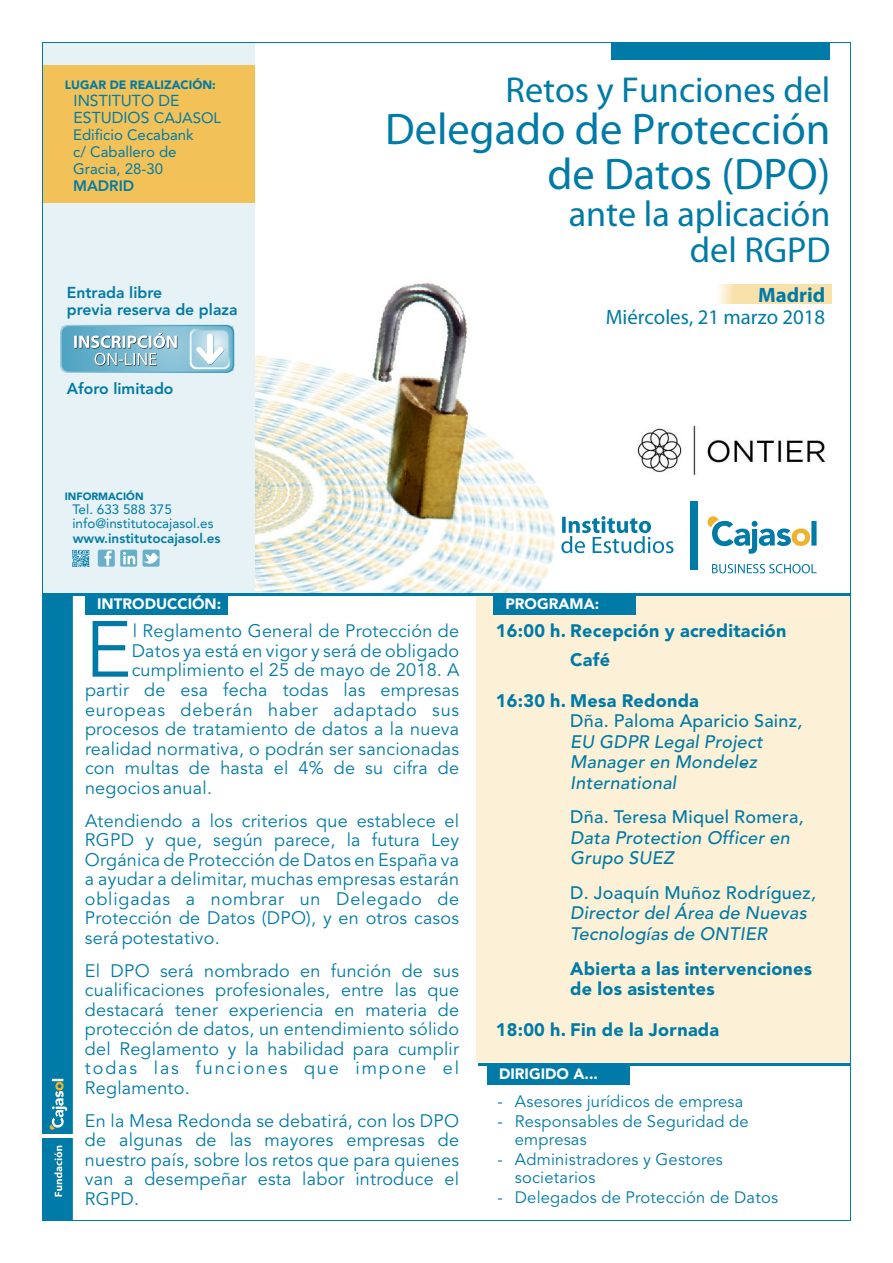
<style>
.page{position:relative;width:893px;height:1263px;background:#fff}
.page>*{position:absolute;margin:0;border:0;box-sizing:border-box;transform-origin:0 0}
.t1{font:78.6px "Avenir LT";color:#007aa6}
.t2{font:44.4px/44.2px "Myriad Pro";color:#007aa6;text-align:right}
.t3{font:36.15px/36px "Myriad Pro";color:#007aa6;text-align:right}
.t4{font:20.85px "Myriad Pro";color:#007aa6}
.t5{font:700 20.85px "Myriad Pro";color:#007aa6}
.t6{font:18px/19.5px "Avenir LT";letter-spacing:.015em;color:#007aa6;text-align:justify}
.t7{font:italic 500 18px/20.4px "Avenir LT";letter-spacing:.015em;color:#007aa6}
.t8{font:500 18px/29px "Avenir LT";letter-spacing:.015em;color:#007aa6}
.t9{font:18px "Avenir LT";letter-spacing:.045em;color:#007aa6}
.t10{font:16.5px/18px "Avenir LT";letter-spacing:.015em;color:#007aa6}
.t11{font:700 15.75px/16.8px "Avenir LT";color:#007aa6}
.t12{font:15.75px/17.7px "Avenir LT";color:#007aa6}
.t13{font:15px/16.8px "Avenir LT";color:#007aa6}
.t14{font:500 15px "Avenir LT";color:#fff}
.t15{font:700 15px "Avenir LT";color:#007aa6}
.t16{font:13.5px/14.2px "Avenir LT";color:#007aa6}
.t17{font:700 13.5px "Avenir LT";color:#007aa6}
.t18{font:500 12px "Avenir LT";color:#007aa6}
.t19{font:500 10.5px "Avenir LT";color:#007aa6}
.s1{font-size:15px}
.s2{font-style:normal}
</style>
<div class="page">
<div style="left:476px;top:593px;width:374px;height:469px;background:#fcf0d6"></div>
<img style="left:255px;top:355px;width:419px;height:238px">
<img style="left:319px;top:447px;width:159px;height:146px">
<img style="left:345px;top:282px;width:158px;height:263px">
<hr style="left:43px;top:593px;width:807px;height:2px;background:#007aa6">
<div style="left:85px;top:593px;width:143px;height:21px;background:#007aa6"></div>
<div style="left:493px;top:593px;width:143px;height:21px;background:#007aa6"></div>
<hr style="left:478px;top:1063px;width:372px;height:2px;background:#007aa6">
<div style="left:487px;top:1063px;width:143px;height:21px;background:#007aa6"></div>
<div style="left:43px;top:43px;width:212px;height:550px;background:#e6f2f5"></div>
<div style="left:611px;top:43px;width:219px;height:17px;background:#007aa6"></div>
<svg style="left:561px;top:516px;width:112px;height:37px"></svg>
<svg style="left:707px;top:516px;width:110px;height:38px"></svg>
<div style="left:690px;top:501px;width:8px;height:68px;background:#007aa6"></div>
<svg style="left:712px;top:564px;width:105px;height:9px"></svg>
<svg style="left:60px;top:325px;width:174px;height:48px"></svg>
<svg style="left:62px;top:326px;width:171px;height:46px;background:#72b5ce"></svg>
<svg style="left:74px;top:333px;width:103px;height:33px;background:#93bfcf"></svg>
<svg style="left:190px;top:329px;width:40px;height:40px"></svg>
<svg style="left:192px;top:330px;width:36px;height:37px"></svg>
<svg style="left:196px;top:334px;width:28px;height:30px"></svg>
<div style="left:43px;top:66px;width:212px;height:137px;background:#f2c259"></div>
<svg style="left:718px;top:285px;width:113px;height:18px;background:#f9e2b1"></svg>
<div style="left:98px;top:550px;width:17px;height:17px;background:#66b0c9;border-radius:2px"></div>
<svg style="left:105px;top:551px;width:7px;height:15px"></svg>
<div style="left:143px;top:550px;width:17px;height:17px;background:#66b0c9;border-radius:2px"></div>
<svg style="left:143px;top:553px;width:16px;height:11px"></svg>
<svg style="left:120px;top:550px;width:17px;height:17px"></svg>
<svg style="left:123px;top:552px;width:12px;height:12px"></svg>
<svg style="left:72px;top:550px;width:17px;height:17px"></svg>
<img style="left:636px;top:418px;width:190px;height:63px">
<div style="left:43px;top:595px;width:30px;height:626px;background:#007aa6"></div>
<p class="t18" style="left:65px;top:80px;width:152px">LUGAR DE REALIZACIÓN:</p>
<p class="t12" style="left:74px;top:93px;width:149px">INSTITUTO DE<br>ESTUDIOS <span class="s1">CAJASOL</span></p>
<p class="t13" style="left:73px;top:128px;width:122px">Edificio Cecabank c/ Caballero de<br>Gracia, 28-30</p>
<p class="t15" style="left:73px;top:180px;width:63px">MADRID</p>
<p class="t11" style="left:67px;top:286px;width:172px">Entrada libre<br>previa reserva de plaza</p>
<p class="t11" style="left:67px;top:381px;width:108px">Aforo limitado</p>
<p class="t19" style="left:65px;top:492px;width:80px">INFORMACIÓN</p>
<p class="t16" style="left:72px;top:503px;width:143px">Tel. 633 588 375 info@institutocajasol.es</p>
<p class="t17" style="left:73px;top:532px;width:149px">www.institutocajasol.es</p>
<h3 class="t3" style="left:506px;top:75px;width:326px">Retos y Funciones del</h3>
<h2 class="t2" style="left:385px;top:111px;width:447px">Delegado de Protección de Datos (DPO)</h2>
<h3 class="t3" style="left:569px;top:199px;width:263px">ante la aplicación del RGPD</h3>
<p class="t5" style="left:758px;top:286px;width:69px">Madrid</p>
<p class="t4" style="left:606px;top:309px;width:221px">Miércoles, 21 marzo 2018</p>
<p class="t14" style="left:97px;top:598px;width:126px">INTRODUCCIÓN:</p>
<p class="t14" style="left:505px;top:598px;width:95px">PROGRAMA:</p>
<h1 class="t1" style="left:85px;top:617px;width:48px">E</h1>
<p class="t6" style="left:133px;top:623px;width:328px">l Reglamento General de Protección de</p>
<p class="t6" style="left:132px;top:643px;width:329px">Datos ya está en vigor y será de obligado</p>
<p class="t6" style="left:132px;top:662px;width:329px">cumplimiento el 25 de mayo de 2018. A</p>
<p class="t6" style="left:85px;top:682px;width:376px">partir de esa fecha todas las empresas</p>
<p class="t9" style="left:85px;top:702px;width:376px">europeas deberán haber adaptado sus</p>
<p class="t6" style="left:85px;top:721px;width:376px">procesos de tratamiento de datos a la nueva</p>
<p class="t6" style="left:85px;top:741px;width:376px">realidad normativa, o podrán ser sancionadas</p>
<p class="t6" style="left:85px;top:760px;width:376px">con multas de hasta el 4% de su cifra de</p>
<p class="t6" style="left:85px;top:780px;width:129px">negocios anual.</p>
<p class="t6" style="left:85px;top:812px;width:376px">Atendiendo a los criterios que establece el RGPD y que, según parece, la futura Ley Orgánica de Protección de Datos en España va a ayudar a delimitar, muchas empresas estarán obligadas a nombrar un Delegado de Protección de Datos (DPO), y en otros casos será potestativo.</p>
<p class="t6" style="left:85px;top:962px;width:376px">El DPO será nombrado en función de sus cualificaciones profesionales, entre las que destacará tener experiencia en materia de protección de datos, un entendimiento sólido del Reglamento y la habilidad para cumplir todas las funciones que impone el Reglamento.</p>
<p class="t6" style="left:85px;top:1113px;width:376px">En la Mesa Redonda se debatirá, con los DPO de algunas de las mayores empresas de nuestro país, sobre los retos que para quienes van a desempeñar esta labor introduce el RGPD.</p>
<p class="t8" style="left:570px;top:618px;width:218px;text-indent:-74px">16:00 h. Recepción y acreditación<br>Café</p>
<p class="t7" style="left:570px;top:693px;width:234px;text-indent:-74px"><span class="s2">16:30 h. Mesa Redonda<br></span><span class="s2">Dña. Paloma Aparicio Sainz</span>,<br>EU GDPR Legal Project<br>Manager en Mondelez<br>International</p>
<p class="t7" style="left:570px;top:809px;width:235px"><span class="s2">Dña. Teresa Miquel Romera</span>,<br>Data Protection Officer en<br>Grupo SUEZ</p>
<p class="t7" style="left:570px;top:884px;width:247px"><span class="s2">D. Joaquín Muñoz Rodríguez</span>,<br>Director del Área de Nuevas<br>Tecnologías de ONTIER</p>
<p class="t8" style="left:570px;top:960px;width:243px;line-height:20.4px">Abierta a las intervenciones de los asistentes</p>
<p class="t8" style="left:496px;top:1017px;width:225px">18:00 h. Fin de la Jornada</p>
<p class="t14" style="left:499px;top:1068px;width:100px">DIRIGIDO A...</p>
<p class="t10" style="left:497px;top:1094px;width:247px">- Asesores jurídicos de empresa</p>
<p class="t10" style="left:515px;top:1114px;width:235px;text-indent:-17px">- Responsables de Seguridad de empresas</p>
<p class="t10" style="left:515px;top:1152px;width:209px;text-indent:-17px">- Administradores y Gestores societarios</p>
<p class="t10" style="left:497px;top:1190px;width:282px">- Delegados de Protección de Datos</p>
</div>
